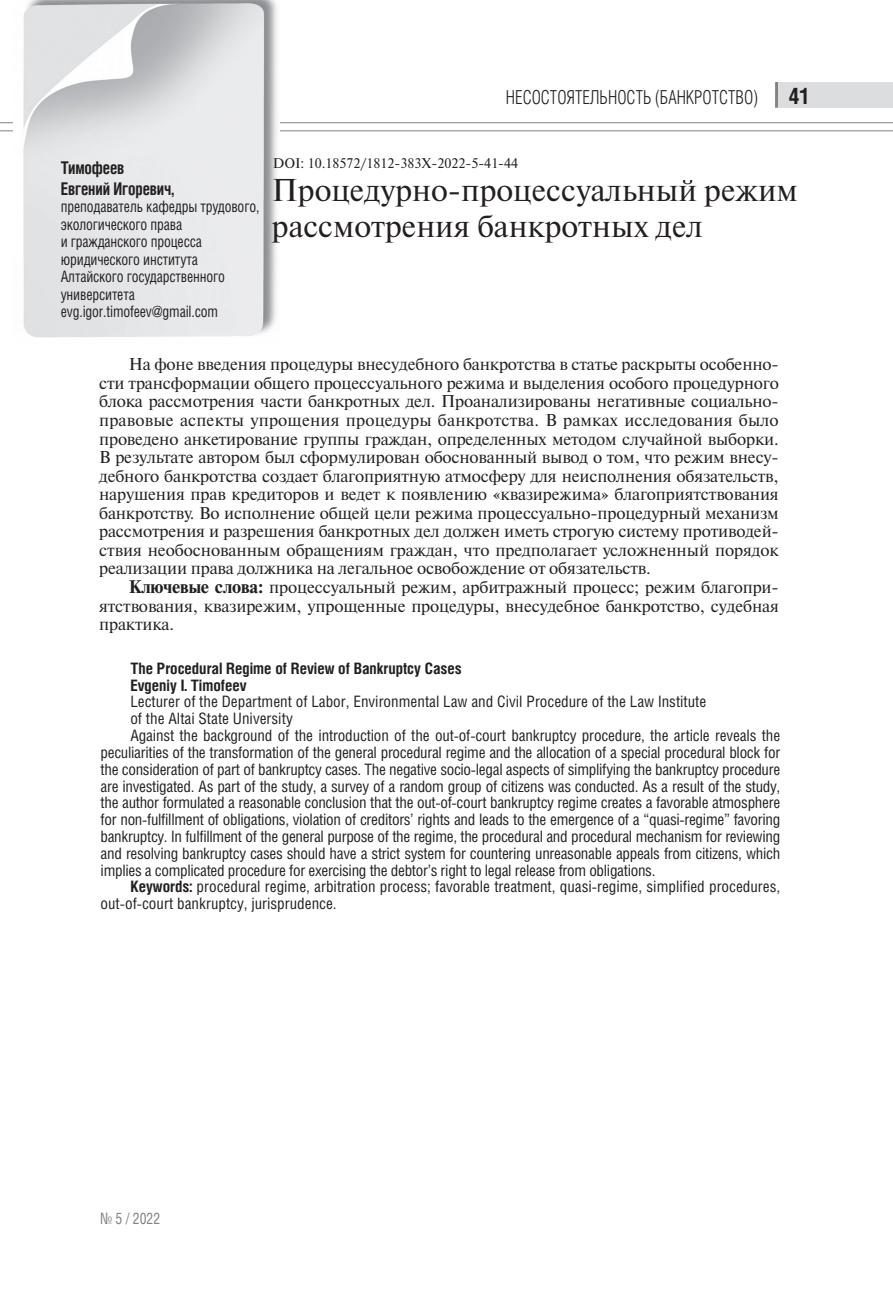
<style>
.page{position:relative;width:893px;height:1300px;background:#fff}
.page>*{position:absolute;margin:0;border:0;box-sizing:border-box;transform-origin:0 0}
.t1{font:31.5px/35px "Newton C";color:#231f20}
.t2{font:700 22.75px "Helios Cond";color:#231f20}
.t3{font:300 19.25px "Helios Cond";color:#231f20;scale:.9 1}
.t4{font:700 17.5px/21px "Helios Cond C";letter-spacing:-.01em;color:#231f20;scale:.9 1}
.t5{font:17.15px/18.6px "Newton C";letter-spacing:-.01em;color:#231f20;text-align:justify}
.t6{font:15.75px "Helios Cond";letter-spacing:-.02em;color:#231f20}
.t7{font:15.75px "Helios Cond";color:#231f20}
.t8{font:15.75px/17.5px "Helios Cond C";letter-spacing:-.01em;color:#231f20;scale:.9 1}
.t9{font:700 15.75px/16.8px "Helios Cond";color:#231f20}
.t10{font:15.75px "Helios Cond C";color:#808285;scale:.9 1}
.t11{font:14px "Newton C";color:#231f20}
.s1{font-weight:700}
</style>
<div class="page">
<div style="left:775px;top:82px;width:118px;height:26px;background:#dcdddf"></div>
<svg style="left:0;top:122px;width:13px;height:1px"></svg>
<svg style="left:0;top:131px;width:13px;height:1px"></svg>
<hr style="left:25px;top:122px;width:868px;height:1px;background:#808285">
<hr style="left:25px;top:131px;width:868px;height:1px;background:#808285">
<hr style="left:775px;top:82px;width:3px;height:26px;background:#808285">
<img style="left:23px;top:0;width:256px;height:337px">
<p class="t3" style="left:506px;top:87px;width:282px">НЕСОСТОЯТЕЛЬНОСТЬ (БАНКРОТСТВО)</p>
<h2 class="t2" style="left:788px;top:88px;width:23px">41</h2>
<p class="t11" style="left:273px;top:158px;width:247px">DOI: 10.18572/1812-383X-2022-5-41-44</p>
<p class="t4" style="left:61px;top:157px;width:127px">Тимофеев<br>Евгений Игоревич,</p>
<p class="t8" style="left:61px;top:199px;width:222px">преподаватель кафедры трудового, экологического права<br>и гражданского процесса юридического института<br>Алтайского государственного университета evg.igor.timofeev@gmail.com</p>
<p class="t5" style="left:99px;top:356px;width:681px;text-indent:30px">На фоне введения процедуры внесудебного банкротства в статье раскрыты особенно&shy;сти трансформации общего процессуального режима и выделения особого процедурного блока рассмотрения части банкротных дел. Проанализированы негативные социально&shy;правовые аспекты упрощения процедуры банкротства. В рамках исследования было проведено анкетирование группы граждан, определенных методом случайной выборки.<br>В результате автором был сформулирован обоснованный вывод о том, что режим внесу&shy;дебного банкротства создает благоприятную атмосферу для неисполнения обязательств, нарушения прав кредиторов и ведет к появлению «квазирежима» благоприятствования банкротству. Во исполнение общей цели режима процессуально-процедурный механизм рассмотрения и разрешения банкротных дел должен иметь строгую систему противодей&shy;ствия необоснованным обращениям граждан, что предполагает усложненный порядок реализации права должника на легальное освобождение от обязательств.</p>
<p class="t5" style="left:99px;top:579px;width:681px;text-indent:30px"><span class="s1">Ключевые слова:</span> процессуальный режим, арбитражный процесс; режим благопри&shy;ятствования, квазирежим, упрощенные процедуры, внесудебное банкротство, судебная практика.</p>
<h1 class="t1" style="left:272px;top:176px;width:527px">Процедурно-процессуальный режим рассмотрения банкротных дел</h1>
<p class="t9" style="left:130px;top:661px;width:333px">The Procedural Regime of Review of Bankruptcy Cases<br>Evgeniy I. Timofeev</p>
<p class="t7" style="left:130px;top:696px;width:577px">Lecturer of the Department of Labor, Environmental Law and Civil Procedure of the Law Institute</p>
<p class="t7" style="left:130px;top:713px;width:164px">of the Altai State University</p>
<p class="t6" style="left:130px;top:730px;width:651px">Against the background of the introduction of the out-of-court bankruptcy procedure, the article reveals the</p>
<p class="t6" style="left:101px;top:747px;width:681px">peculiarities of the transformation of the general procedural regime and the allocation of a special procedural block for</p>
<p class="t6" style="left:101px;top:763px;width:681px">the consideration of part of bankruptcy cases. The negative socio-legal aspects of simplifying the bankruptcy procedure</p>
<p class="t6" style="left:101px;top:780px;width:681px">are investigated. As part of the study, a survey of a random group of citizens was conducted. As a result of the study,</p>
<p class="t6" style="left:101px;top:797px;width:681px">the author formulated a reasonable conclusion that the out-of-court bankruptcy regime creates a favorable atmosphere</p>
<p class="t6" style="left:101px;top:814px;width:681px">for non-fulfillment of obligations, violation of creditors’ rights and leads to the emergence of a “quasi-regime” favoring</p>
<p class="t6" style="left:101px;top:831px;width:681px">bankruptcy. In fulfillment of the general purpose of the regime, the procedural and procedural mechanism for reviewing</p>
<p class="t6" style="left:101px;top:847px;width:681px">and resolving bankruptcy cases should have a strict system for countering unreasonable appeals from citizens, which</p>
<p class="t6" style="left:101px;top:864px;width:556px">implies a complicated procedure for exercising the debtor’s right to legal release from obligations.</p>
<p class="t7" style="left:130px;top:881px;width:651px"><span class="s1">Keywords:</span> procedural regime, arbitration process; favorable treatment, quasi-regime, simplified procedures,</p>
<p class="t7" style="left:101px;top:898px;width:238px">out-of-court bankruptcy, jurisprudence.</p>
<p class="t10" style="left:100px;top:1213px;width:68px">№ 5 / 2022</p>
</div>
